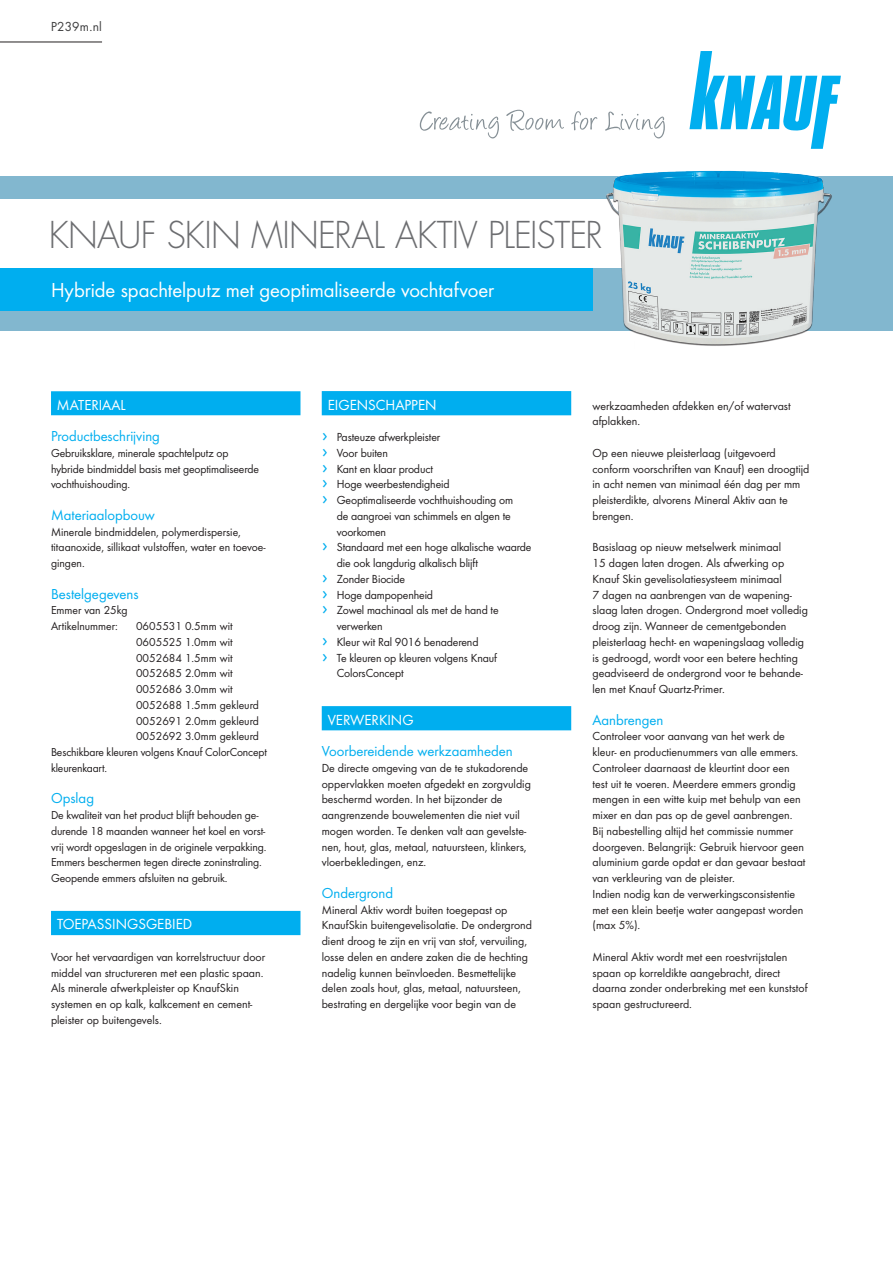
<style>
.page{position:relative;width:893px;height:1263px;background:#fff}
.page>*{position:absolute;margin:0;border:0;box-sizing:border-box;transform-origin:0 0}
.t1{font:300 36px "Futura";letter-spacing:-.02em;color:#6c6d70}
.t2{font:21px "Futura Boo";letter-spacing:-.005em;color:#fff}
.t3{font:15.15px "Futura Boo";color:#fff}
.t4{font:15px "Futura Boo";color:#00aeef}
.t5{font:15px "Futura Boo";color:#fff}
.t6{font:12.15px/15.8px "Futura Boo";color:#231f20}
.t7{font:12px/15.8px "Futura Boo";letter-spacing:-.01em;color:#231f20}
.t8{font:12px "Futura Std";letter-spacing:.01em;color:#3e3e3f}
.s1{font-family:"Futura Std";font-size:18px;color:#00aeef}
</style>
<div class="page">
<div style="left:0;top:176px;width:893px;height:155px;background:#82b7cf"></div>
<svg style="left:689px;top:51px;width:152px;height:98px"></svg>
<svg style="left:420px;top:111px;width:79px;height:27px"></svg>
<svg style="left:506px;top:110px;width:58px;height:21px"></svg>
<svg style="left:571px;top:111px;width:26px;height:19px"></svg>
<svg style="left:605px;top:112px;width:60px;height:26px"></svg>
<div style="left:0;top:268px;width:592px;height:42px;background:#00aeef"></div>
<div style="left:0;top:200px;width:679px;height:68px;background:#fff"></div>
<hr style="left:0;top:42px;width:102px;height:1px;background:#231f20">
<div style="left:51px;top:391px;width:249px;height:24px;background:#00aeef"></div>
<div style="left:51px;top:911px;width:249px;height:24px;background:#00aeef"></div>
<div style="left:322px;top:391px;width:249px;height:24px;background:#00aeef"></div>
<div style="left:322px;top:706px;width:249px;height:24px;background:#00aeef"></div>
<img style="left:600px;top:170px;width:232px;height:176px">
<p class="t8" style="left:51px;top:19px;width:53px">P239m.nl</p>
<h1 class="t1" style="left:49px;top:211px;width:555px">KNAUF SKIN MINERAL AKTIV PLEISTER</h1>
<h2 class="t2" style="left:51px;top:278px;width:445px">Hybride spachtelputz met geoptimaliseerde vochtafvoer</h2>
<p class="t5" style="left:57px;top:396px;width:70px">MATERIAAL</p>
<p class="t4" style="left:51px;top:427px;width:110px">Productbeschrijving</p>
<p class="t7" style="left:51px;top:445px;width:210px">Gebruiksklare, minerale spachtelputz op hybride bindmiddel basis met geoptimaliseerde vochthuishouding.</p>
<p class="t4" style="left:51px;top:506px;width:105px">Materiaalopbouw</p>
<p class="t7" style="left:51px;top:524px;width:216px">Minerale bindmiddelen, polymerdispersie, titaanoxide, sillikaat vulstoffen, water en toevoe&shy;gingen.</p>
<p class="t4" style="left:51px;top:585px;width:89px">Bestelgegevens</p>
<p class="t7" style="left:51px;top:602px;width:78px">Emmer van 25kg<br>Artikelnummer:</p>
<p class="t7" style="left:136px;top:618px;width:98px">0605531 0.5mm wit</p>
<p class="t7" style="left:136px;top:634px;width:98px">0605525 1.0mm wit</p>
<p class="t7" style="left:136px;top:650px;width:98px">0052684 1.5mm wit</p>
<p class="t7" style="left:136px;top:665px;width:98px">0052685 2.0mm wit</p>
<p class="t7" style="left:136px;top:681px;width:98px">0052686 3.0mm wit</p>
<p class="t7" style="left:136px;top:697px;width:124px">0052688 1.5mm gekleurd</p>
<p class="t7" style="left:136px;top:713px;width:124px">0052691 2.0mm gekleurd</p>
<p class="t7" style="left:136px;top:728px;width:124px">0052692 3.0mm gekleurd</p>
<p class="t7" style="left:51px;top:744px;width:217px">Beschikbare kleuren volgens Knauf ColorConcept</p>
<p class="t7" style="left:51px;top:760px;width:58px">kleurenkaart.</p>
<p class="t4" style="left:51px;top:789px;width:45px">Opslag</p>
<p class="t7" style="left:51px;top:807px;width:217px">De kwaliteit van het product blijft behouden ge&shy;durende 18 maanden wanneer het koel en vorst&shy;vrij wordt opgeslagen in de originele verpakking.<br>Emmers beschermen tegen directe zoninstraling.<br>Geopende emmers afsluiten na gebruik.</p>
<p class="t3" style="left:57px;top:915px;width:137px">TOEPASSINGSGEBIED</p>
<p class="t6" style="left:51px;top:949px;width:216px">Voor het vervaardigen van korrelstructuur door middel van structureren met een plastic spaan.<br>Als minerale afwerkpleister op KnaufSkin systemen en op kalk, kalkcement en cement&shy;pleister op buitengevels.</p>
<p class="t3" style="left:328px;top:395px;width:110px">EIGENSCHAPPEN</p>
<p class="t6" style="left:322px;top:429px;width:120px"><span class="s1">›</span> Pasteuze afwerkpleister</p>
<p class="t6" style="left:322px;top:445px;width:68px"><span class="s1">›</span> Voor buiten</p>
<p class="t6" style="left:322px;top:461px;width:113px"><span class="s1">›</span> Kant en klaar product</p>
<p class="t6" style="left:322px;top:476px;width:129px"><span class="s1">›</span> Hoge weerbestendigheid</p>
<p class="t6" style="left:322px;top:492px;width:193px"><span class="s1">›</span> Geoptimaliseerde vochthuishouding om</p>
<p class="t6" style="left:337px;top:508px;width:176px">de aangroei van schimmels en algen te</p>
<p class="t6" style="left:337px;top:524px;width:51px">voorkomen</p>
<p class="t6" style="left:322px;top:539px;width:211px"><span class="s1">›</span> Standaard met een hoge alkalische waarde</p>
<p class="t6" style="left:337px;top:555px;width:143px">die ook langdurig alkalisch blijft</p>
<p class="t6" style="left:322px;top:571px;width:85px"><span class="s1">›</span> Zonder Biocide</p>
<p class="t6" style="left:322px;top:587px;width:113px"><span class="s1">›</span> Hoge dampopenheid</p>
<p class="t6" style="left:322px;top:602px;width:178px"><span class="s1">›</span> Zowel machinaal als met de hand te</p>
<p class="t6" style="left:337px;top:618px;width:47px">verwerken</p>
<p class="t6" style="left:322px;top:634px;width:158px"><span class="s1">›</span> Kleur wit Ral 9016 benaderend</p>
<p class="t6" style="left:322px;top:650px;width:177px"><span class="s1">›</span> Te kleuren op kleuren volgens Knauf</p>
<p class="t6" style="left:337px;top:665px;width:68px">ColorsConcept</p>
<p class="t3" style="left:328px;top:710px;width:87px">VERWERKING</p>
<p class="t4" style="left:322px;top:742px;width:192px">Voorbereidende werkzaamheden</p>
<p class="t6" style="left:322px;top:760px;width:211px">De directe omgeving van de te stukadorende oppervlakken moeten afgedekt en zorgvuldig beschermd worden. In het bijzonder de aangrenzende bouwelementen die niet vuil mogen worden. Te denken valt aan gevelste&shy;nen, hout, glas, metaal, natuursteen, klinkers, vloerbekledingen, enz.</p>
<p class="t4" style="left:322px;top:884px;width:73px">Ondergrond</p>
<p class="t6" style="left:322px;top:902px;width:212px">Mineral Aktiv wordt buiten toegepast op KnaufSkin buitengevelisolatie. De ondergrond dient droog te zijn en vrij van stof, vervuiling, losse delen en andere zaken die de hechting nadelig kunnen beïnvloeden. Besmettelijke delen zoals hout, glas, metaal, natuursteen, bestrating en dergelijke voor begin van de</p>
<p class="t6" style="left:592px;top:398px;width:200px">werkzaamheden afdekken en/of watervast afplakken.</p>
<p class="t6" style="left:592px;top:445px;width:218px">Op een nieuwe pleisterlaag (uitgevoerd conform voorschriften van Knauf) een droogtijd in acht nemen van minimaal één dag per mm pleisterdikte, alvorens Mineral Aktiv aan te brengen.</p>
<p class="t6" style="left:592px;top:539px;width:217px">Basislaag op nieuw metselwerk minimaal<br>15 dagen laten drogen. Als afwerking op Knauf Skin gevelisolatiesysteem minimaal<br>7 dagen na aanbrengen van de wapening&shy;slaag laten drogen. Ondergrond moet volledig droog zijn. Wanneer de cementgebonden pleisterlaag hecht- en wapeningslaag volledig is gedroogd, wordt voor een betere hechting geadviseerd de ondergrond voor te behande&shy;len met Knauf Quartz-Primer.</p>
<p class="t4" style="left:592px;top:711px;width:73px">Aanbrengen</p>
<p class="t6" style="left:592px;top:728px;width:215px">Controleer voor aanvang van het werk de kleur- en productienummers van alle emmers.<br>Controleer daarnaast de kleurtint door een test uit te voeren. Meerdere emmers grondig mengen in een witte kuip met behulp van een mixer en dan pas op de gevel aanbrengen.<br>Bij nabestelling altijd het commissie nummer doorgeven. Belangrijk: Gebruik hiervoor geen aluminium garde opdat er dan gevaar bestaat van verkleuring van de pleister.<br>Indien nodig kan de verwerkingsconsistentie met een klein beetje water aangepast worden (max 5%).</p>
<p class="t6" style="left:592px;top:949px;width:217px">Mineral Aktiv wordt met een roestvrijstalen spaan op korreldikte aangebracht, direct daarna zonder onderbreking met een kunststof spaan gestructureerd.</p>
</div>
